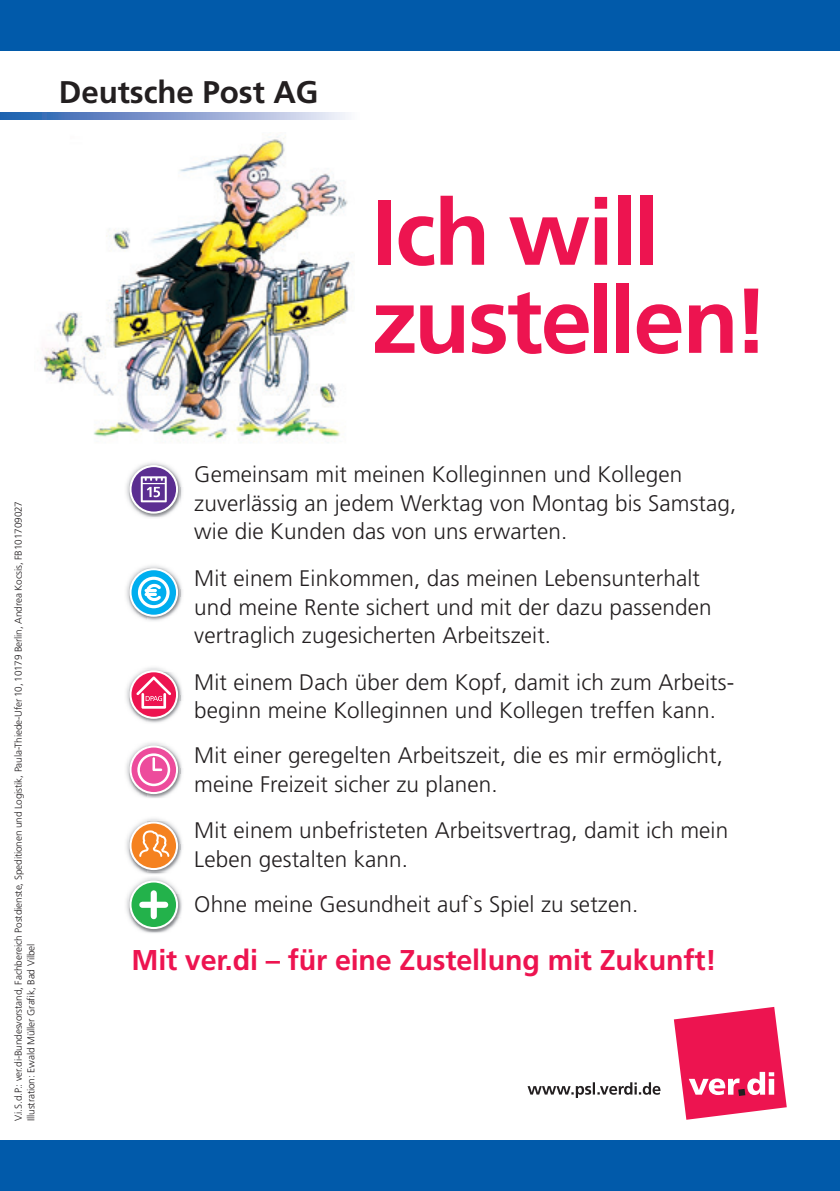
<style>
.page{position:relative;width:840px;height:1191px;background:#fff}
.page>*{position:absolute;margin:0;border:0;box-sizing:border-box;transform-origin:0 0}
.t1{font:700 92px/88px "Frutiger LT Pro";letter-spacing:-.02em;color:#ed1450}
.t2{font:700 31.2px "Frutiger LT Pro";letter-spacing:-.005em;color:#231f20}
.t3{font:700 28.6px "Frutiger LT Pro";letter-spacing:-.005em;color:#ed1450}
.t4{font:300 22.4px/28.6px "Frutiger LT Pro";letter-spacing:.005em;color:#231f20}
.t5{font:300 10px/12.8px "Frutiger LT Pro";letter-spacing:-.01em;color:#231f20}
</style>
<div class="page">
<svg style="left:673px;top:1007px;width:113px;height:112px"></svg>
<svg style="left:527px;top:1082px;width:133px;height:16px"></svg>
<img style="left:41px;top:135px;width:310px;height:308px">
<img style="left:126px;top:818px;width:56px;height:115px">
<img style="left:181px;top:821px;width:1px;height:22px">
<img style="left:181px;top:850px;width:1px;height:21px">
<img style="left:128px;top:820px;width:53px;height:53px">
<img style="left:147px;top:821px;width:34px;height:22px">
<img style="left:147px;top:850px;width:34px;height:21px">
<svg style="left:130px;top:822px;width:47px;height:47px"></svg>
<div style="left:129px;top:821px;width:49px;height:49px;border:2px solid #fff;border-radius:50%"></div>
<svg style="left:139px;top:830px;width:30px;height:27px"></svg>
<img style="left:126px;top:667px;width:56px;height:37px">
<img style="left:181px;top:672px;width:1px;height:22px">
<img style="left:149px;top:701px;width:33px;height:22px">
<img style="left:128px;top:669px;width:53px;height:53px">
<img style="left:164px;top:672px;width:17px;height:22px">
<img style="left:147px;top:701px;width:34px;height:21px">
<svg style="left:130px;top:671px;width:47px;height:47px"></svg>
<div style="left:129px;top:670px;width:49px;height:49px;border:2px solid #fff;border-radius:50%"></div>
<svg style="left:136px;top:676px;width:35px;height:32px"></svg>
<img style="left:126px;top:742px;width:56px;height:56px">
<img style="left:181px;top:746px;width:1px;height:22px">
<img style="left:181px;top:774px;width:1px;height:22px">
<img style="left:128px;top:744px;width:53px;height:53px">
<img style="left:162px;top:746px;width:19px;height:22px">
<img style="left:147px;top:774px;width:34px;height:22px">
<svg style="left:130px;top:746px;width:47px;height:47px"></svg>
<div style="left:129px;top:745px;width:49px;height:49px;border:2px solid #fff;border-radius:50%"></div>
<svg style="left:137px;top:753px;width:33px;height:33px"></svg>
<img style="left:126px;top:565px;width:56px;height:56px">
<img style="left:181px;top:569px;width:1px;height:20px">
<img style="left:181px;top:597px;width:1px;height:22px">
<img style="left:128px;top:567px;width:53px;height:53px">
<img style="left:162px;top:569px;width:19px;height:20px">
<img style="left:147px;top:597px;width:34px;height:22px">
<svg style="left:130px;top:569px;width:47px;height:47px"></svg>
<div style="left:129px;top:568px;width:49px;height:49px;border:2px solid #fff;border-radius:50%"></div>
<svg style="left:138px;top:576px;width:31px;height:32px"></svg>
<img style="left:181px;top:894px;width:1px;height:22px">
<img style="left:124px;top:875px;width:59px;height:1px">
<img style="left:128px;top:879px;width:53px;height:53px">
<img style="left:174px;top:894px;width:7px;height:22px">
<svg style="left:130px;top:881px;width:47px;height:47px"></svg>
<div style="left:129px;top:880px;width:49px;height:49px;border:2px solid #fff;border-radius:50%"></div>
<div style="left:142px;top:901px;width:23px;height:7px;background:#fff"></div>
<div style="left:151px;top:893px;width:6px;height:23px;background:#fff"></div>
<div style="left:0;top:0;width:839px;height:51px;background:#015aaa"></div>
<div style="left:0;top:1140px;width:839px;height:51px;background:#015aaa"></div>
<svg style="left:0;top:113px;width:348px;height:7px;background:#86a0d0"></svg>
<img style="left:126px;top:462px;width:56px;height:56px">
<img style="left:181px;top:465px;width:1px;height:22px">
<img style="left:128px;top:464px;width:53px;height:53px">
<img style="left:147px;top:465px;width:34px;height:22px">
<svg style="left:130px;top:466px;width:47px;height:46px"></svg>
<div style="left:129px;top:465px;width:49px;height:48px;border:2px solid #fff;border-radius:50%"></div>
<svg style="left:141px;top:476px;width:26px;height:26px"></svg>
<h2 class="t2" style="left:59px;top:74px;width:261px">Deutsche Post AG</h2>
<h1 class="t1" style="left:371px;top:189px;width:398px">Ich will zustellen!</h1>
<p class="t5" style="left:12px;top:1121px;width:621px;rotate:-90deg">V.i.S.d.P.: ver.di-Bundesvorstand, Fachbereich Postdienste, Speditionen und Logistik, Paula-Thiede-Ufer 10, 10179 Berlin, Andrea Kocsis, FB101709027<br>Illustration: Ewald Müller Grafik, Bad Vilbel</p>
<p class="t4" style="left:194px;top:460px;width:543px">Gemeinsam mit meinen Kolleginnen und Kollegen zuverlässig an jedem Werktag von Montag bis Samstag, wie die Kunden das von uns erwarten.</p>
<p class="t4" style="left:194px;top:564px;width:518px">Mit einem Einkommen, das meinen Lebensunterhalt und meine Rente sichert und mit der dazu passenden vertraglich zugesicherten Arbeitszeit.</p>
<p class="t4" style="left:194px;top:668px;width:541px">Mit einem Dach über dem Kopf, damit ich zum Arbeits&shy;beginn meine Kolleginnen und Kollegen treffen kann.</p>
<p class="t4" style="left:194px;top:741px;width:530px">Mit einer geregelten Arbeitszeit, die es mir ermöglicht, meine Freizeit sicher zu planen.</p>
<p class="t4" style="left:194px;top:816px;width:535px">Mit einem unbefristeten Arbeitsvertrag, damit ich mein<br>Leben gestalten kann.</p>
<p class="t4" style="left:194px;top:889px;width:445px">Ohne meine Gesundheit auf`s Spiel zu setzen.</p>
<p class="t3" style="left:131px;top:942px;width:586px">Mit ver.di – für eine Zustellung mit Zukunft!</p>
</div>
